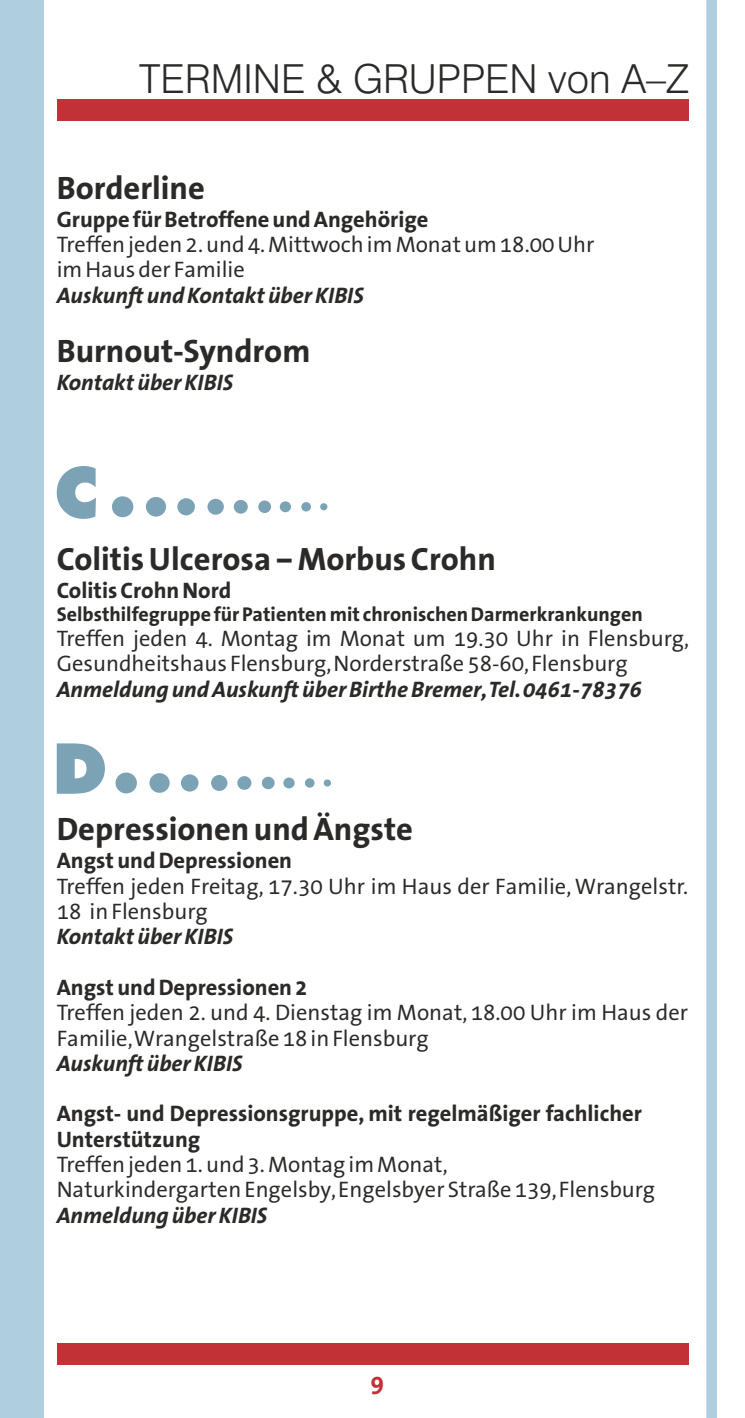
<style>
.page{position:relative;width:745px;height:1418px;background:#fff}
.page>*{position:absolute;margin:0;border:0;box-sizing:border-box;transform-origin:0 0}
.t1{font:900 70.5px "Futura BT";color:#7ca2b5}
.t2{font:300 40px "Swiss 721 BT";color:#2b2a29}
.t3{font:700 32.5px "The Sans Office";color:#2b2a29}
.t4{font:700 25px "The Sans Office";color:#c23136}
.t5{font:22.5px/25.2px "The Sans Office";color:#2b2a29}
.t6{font:700 22.5px/25.2px "The Sans Office";color:#2b2a29}
.t7{font:italic 700 22.5px "The Sans Office";color:#2b2a29}
.t8{font:700 20px "The Sans Office";color:#2b2a29}
</style>
<div class="page">
<div style="left:57px;top:99px;width:630px;height:21px;background:#c23136"></div>
<div style="left:0;top:0;width:43px;height:1417px;background:#afcfe1"></div>
<svg style="left:706px;top:0;width:10px;height:1417px;background:#b1d0e1"></svg>
<svg style="left:112px;top:496px;width:215px;height:21px"></svg>
<svg style="left:115px;top:772px;width:216px;height:21px"></svg>
<div style="left:57px;top:1343px;width:630px;height:21px;background:#c23136"></div>
<h2 class="t2" style="left:139px;top:63px;width:550px">TERMINE &amp; GRUPPEN von A–Z</h2>
<h3 class="t3" style="left:57px;top:175px;width:150px">Borderline</h3>
<p class="t6" style="left:57px;top:209px;width:373px">Gruppe für Betroffene und Angehörige</p>
<p class="t5" style="left:57px;top:234px;width:539px">Treffen jeden 2. und 4. Mittwoch im Monat um 18.00 Uhr im Haus der Familie</p>
<p class="t7" style="left:57px;top:286px;width:308px">Auskunft und Kontakt über KIBIS</p>
<h3 class="t3" style="left:57px;top:338px;width:255px">Burnout-Syndrom</h3>
<p class="t7" style="left:57px;top:373px;width:178px">Kontakt über KIBIS</p>
<h1 class="t1" style="left:54px;top:464px;width:46px">C</h1>
<h3 class="t3" style="left:57px;top:546px;width:440px">Colitis Ulcerosa – Morbus Crohn</h3>
<p class="t6" style="left:57px;top:580px;width:176px">Colitis Crohn Nord</p>
<p class="t8" style="left:57px;top:606px;width:587px">Selbsthilfegruppe für Patienten mit chronischen Darmerkrankungen</p>
<p class="t5" style="left:57px;top:628px;width:633px">Treffen jeden 4. Montag im Monat um 19.30 Uhr in Flensburg,<br>Gesundheitshaus Flensburg,Norderstraße 58-60,Flensburg</p>
<p class="t7" style="left:57px;top:680px;width:586px">Anmeldung und Auskunft über Birthe Bremer,Tel.0461-78376</p>
<h1 class="t1" style="left:52px;top:740px;width:57px">D</h1>
<h3 class="t3" style="left:57px;top:816px;width:357px">Depressionen und Ängste</h3>
<p class="t6" style="left:57px;top:850px;width:237px">Angst und Depressionen</p>
<p class="t5" style="left:57px;top:875px;width:632px">Treffen jeden Freitag, 17.30 Uhr im Haus der Familie,Wrangelstr.<br>18 in Flensburg</p>
<p class="t7" style="left:57px;top:927px;width:178px">Kontakt über KIBIS</p>
<p class="t6" style="left:57px;top:976px;width:252px">Angst und Depressionen 2</p>
<p class="t5" style="left:57px;top:1002px;width:632px">Treffen jeden 2. und 4. Dienstag im Monat, 18.00 Uhr im Haus der<br>Familie,Wrangelstraße 18 in Flensburg</p>
<p class="t7" style="left:57px;top:1054px;width:187px">Auskunft über KIBIS</p>
<p class="t6" style="left:57px;top:1103px;width:586px">Angst- und Depressionsgruppe, mit regelmäßiger fachlicher<br>Unterstützung</p>
<p class="t5" style="left:57px;top:1154px;width:599px">Treffen jeden 1. und 3. Montag im Monat,<br>Naturkindergarten Engelsby,Engelsbyer Straße 139,Flensburg</p>
<p class="t7" style="left:57px;top:1206px;width:212px">Anmeldung über KIBIS</p>
<p class="t4" style="left:370px;top:1372px;width:15px">9</p>
</div>
